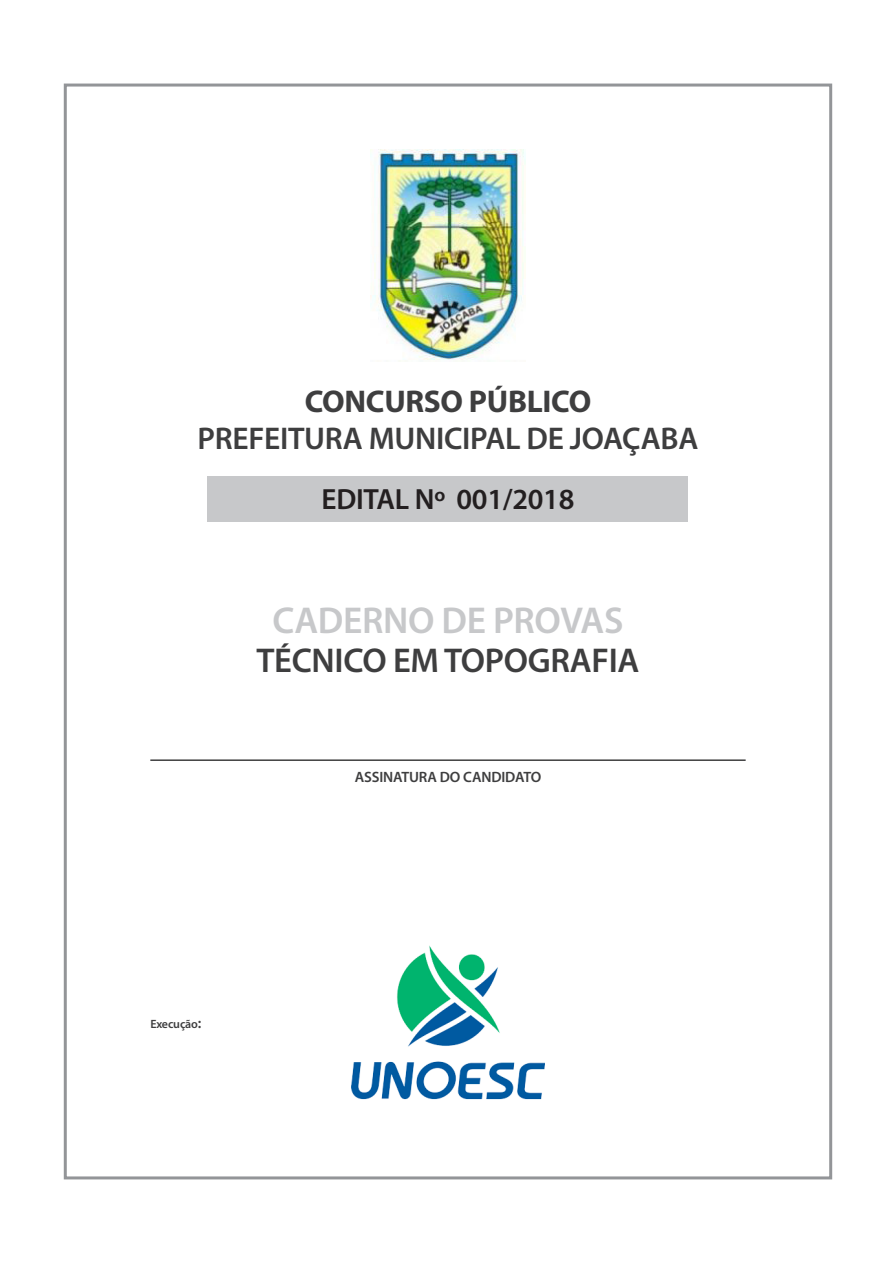
<style>
.page{position:relative;width:893px;height:1263px;background:#fff}
.page>*{position:absolute;margin:0;border:0;box-sizing:border-box;transform-origin:0 0}
.t1{font:600 37.5px "Myriad Pro";letter-spacing:-.01em;color:#c7c8ca}
.t2{font:600 34.5px "Myriad Pro";letter-spacing:-.01em;color:#3e3e3f}
.t3{font:600 31.5px "Myriad Pro";letter-spacing:-.01em;color:#3e3e3f}
.t4{font:700 31.5px "Myriad Pro";letter-spacing:-.01em;color:#3e3e3f}
.t5{font:600 29.25px "Myriad Pro";letter-spacing:-.01em;color:#231f20}
.t6{font:600 15px "Myriad Pro";letter-spacing:-.01em;color:#3e3e3f}
.t7{font:600 12px "Myriad Pro";letter-spacing:-.01em;color:#3e3e3f}
.s1{font-size:15px}
</style>
<div class="page">
<div style="left:208px;top:476px;width:480px;height:46px;background:#c7c8ca"></div>
<img style="left:370px;top:149px;width:156px;height:211px">
<hr style="left:150px;top:759px;width:596px;height:2px;background:#3e3e3f">
<img style="left:351px;top:946px;width:194px;height:153px">
<p class="t4" style="left:305px;top:381px;width:288px">CONCURSO PÚBLICO</p>
<p class="t3" style="left:198px;top:418px;width:502px">PREFEITURA MUNICIPAL DE JOAÇABA</p>
<p class="t5" style="left:322px;top:480px;width:254px">EDITAL Nº 001/2018</p>
<p class="t1" style="left:272px;top:597px;width:352px">CADERNO DE PROVAS</p>
<p class="t2" style="left:256px;top:638px;width:384px">TÉCNICO EM TOPOGRAFIA</p>
<p class="t7" style="left:150px;top:1016px;width:53px">Execução<span class="s1">:</span></p>
<p class="t6" style="left:355px;top:767px;width:188px">ASSINATURA DO CANDIDATO</p>
</div>
